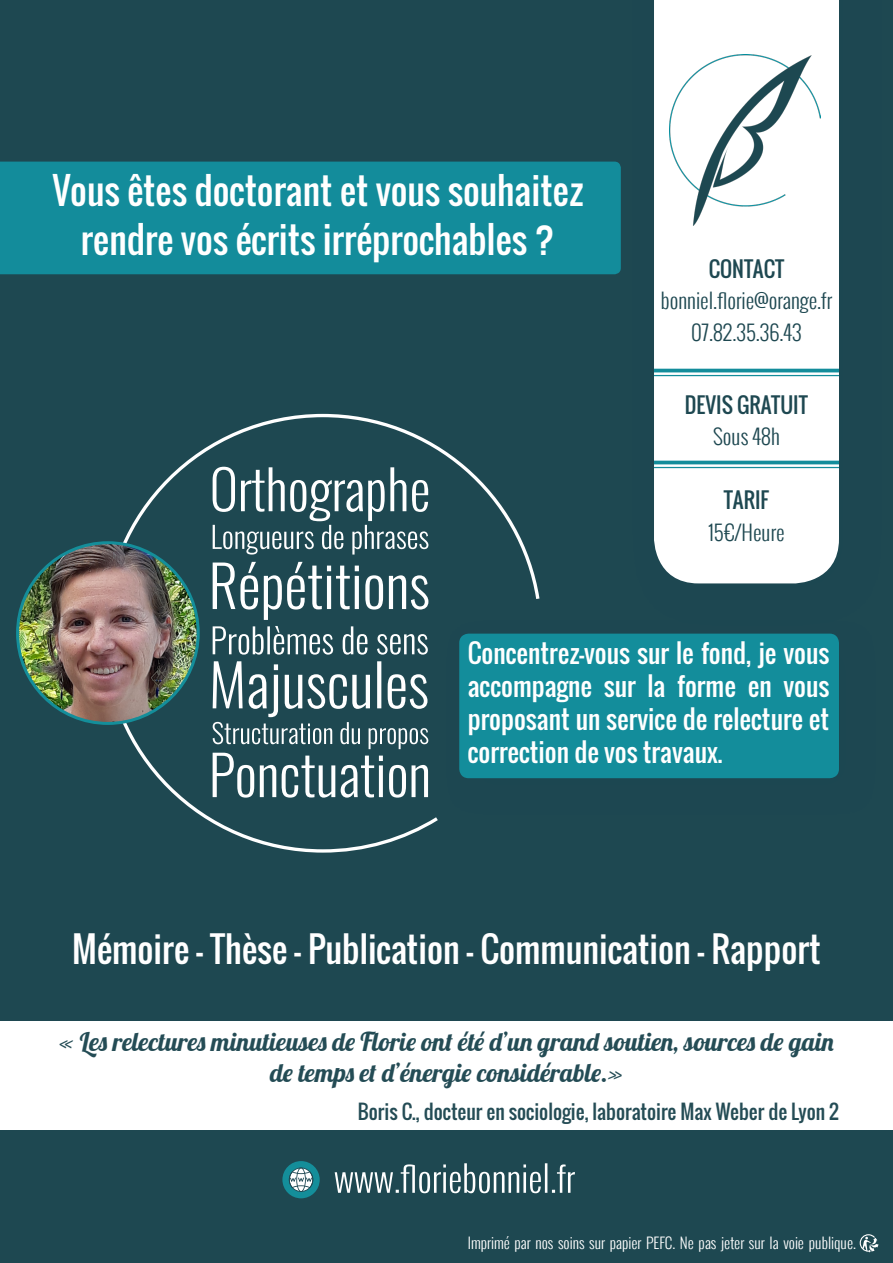
<style>
.page{position:relative;width:893px;height:1263px;background:#1e4851}
.page>*{position:absolute;margin:0;border:0;box-sizing:border-box;transform-origin:0 0}
.t1{font:36px/49.5px "Oswald";color:#fff;text-align:center}
.t2{font:34.5px "Oswald";color:#fff}
.t3{font:25.5px/33px "Oswald";color:#fff;text-align:justify}
.t4{font:25.5px/31.5px "Lobster";color:#244c55;text-align:center}
.t5{font:300 21px "Oswald";color:#1e4851}
.t6{font:21px "Oswald";color:#1e4851}
.t7{font:19.5px "Oswald";color:#244c55}
.t8{font:300 15px "Oswald";color:#fff}
</style>
<div class="page">
<div style="left:654px;top:0;width:185px;height:583px;background:#fff"></div>
<div style="left:0;top:162px;width:621px;height:112px;background:#138c9b"></div>
<div style="left:459px;top:634px;width:380px;height:144px;background:#138d9b;border-radius:9px"></div>
<div style="left:0;top:1022px;width:893px;height:108px;background:#fff"></div>
<svg style="left:860px;top:1234px;width:18px;height:18px"></svg>
<img style="left:669px;top:54px;width:151px;height:171px">
<svg style="left:118px;top:414px;width:421px;height:439px"></svg>
<img style="left:19px;top:543px;width:178px;height:180px">
<hr style="left:654px;top:369px;width:185px;height:3px;background:#138d9b">
<hr style="left:654px;top:375px;width:185px;height:1px;background:#138d9b">
<hr style="left:654px;top:461px;width:185px;height:3px;background:#138d9b">
<hr style="left:654px;top:467px;width:185px;height:1px;background:#138d9b">
<div style="left:282px;top:1161px;width:38px;height:37px;background:#148e9a;border-radius:50%"></div>
<svg style="left:289px;top:1167px;width:24px;height:25px"></svg>
<svg style="left:335px;top:1163px;width:240px;height:30px"></svg>
<p class="t1" style="left:52px;top:165px;width:533px">Vous êtes doctorant et vous souhaitez rendre vos écrits irréprochables ?</p>
<p class="t6" style="left:709px;top:253px;width:77px">CONTACT</p>
<p class="t5" style="left:661px;top:285px;width:173px">bonniel.florie@orange.fr</p>
<p class="t5" style="left:691px;top:317px;width:112px">07.82.35.36.43</p>
<p class="t6" style="left:685px;top:389px;width:125px">DEVIS GRATUIT</p>
<p class="t5" style="left:713px;top:421px;width:68px">Sous 48h</p>
<p class="t6" style="left:724px;top:484px;width:47px">TARIF</p>
<p class="t5" style="left:708px;top:517px;width:78px">15€/Heure</p>
<p class="t3" style="left:468px;top:637px;width:363px">Concentrez-vous sur le fond, je vous accompagne sur la forme en vous proposant un service de relecture et correction de vos travaux.</p>
<p class="t2" style="left:72px;top:923px;width:750px">Mémoire - Thèse - Publication - Communication - Rapport</p>
<p class="t4" style="left:59px;top:1028px;width:777px">« Les relectures minutieuses de Florie ont été d’un grand soutien, sources de gain de temps et d’énergie considérable.»</p>
<p class="t7" style="left:358px;top:1097px;width:483px">Boris C., docteur en sociologie, laboratoire Max Weber de Lyon 2</p>
<p class="t8" style="left:468px;top:1232px;width:390px">Imprimé par nos soins sur papier PEFC. Ne pas jeter sur la voie publique.</p>
</div>
